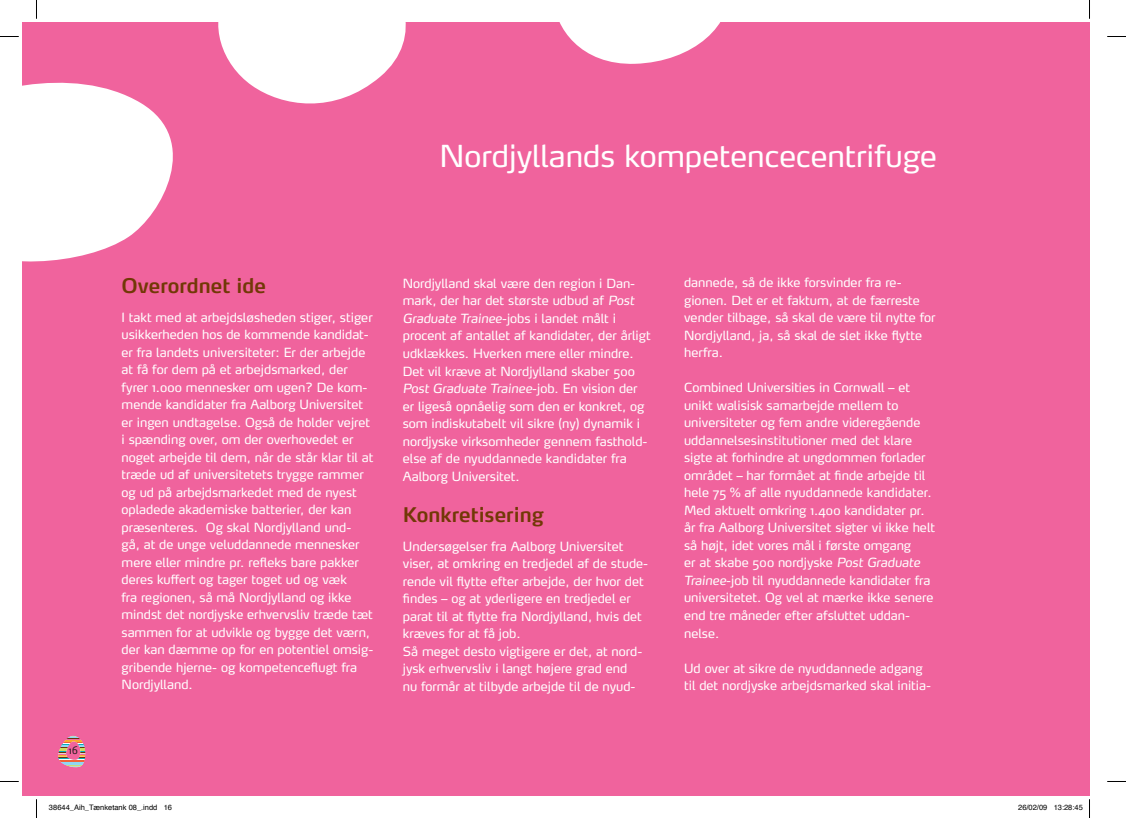
<style>
.page{position:relative;width:1126px;height:818px;background:#fff}
.page>*{position:absolute;margin:0;border:0;box-sizing:border-box;transform-origin:0 0}
.t1{font:30px "Max";color:#fff}
.t2{font:600 20px "Max";color:#723806}
.t3{font:12.5px/17.5px "Max";color:#fff}
.t4{font:10px "Max";color:#231f20}
.t5{font:7.5px "Helvetica";color:#000}
.s1{font-style:italic}
</style>
<div class="page">
<div style="left:22px;top:22px;width:1067px;height:773px;background:#f0639d"></div>
<svg style="left:22px;top:82px;width:151px;height:180px;fill:#fff"></svg>
<svg style="left:218px;top:22px;width:188px;height:82px"></svg>
<svg style="left:559px;top:22px;width:162px;height:42px"></svg>
<svg style="left:58px;top:736px;width:28px;height:32px"></svg>
<hr style="left:56px;top:748px;width:30px;height:2px;background:#cddd5e">
<hr style="left:56px;top:735px;width:30px;height:1px;background:#b7dfc9">
<hr style="left:56px;top:761px;width:30px;height:2px;background:#8fd7f3">
<hr style="left:56px;top:751px;width:30px;height:1px;background:#6c350c">
<svg style="left:0;top:36px;width:19px;height:1px"></svg>
<svg style="left:1107px;top:36px;width:18px;height:1px"></svg>
<svg style="left:36px;top:0;width:1px;height:19px"></svg>
<svg style="left:36px;top:799px;width:1px;height:18px"></svg>
<svg style="left:1089px;top:0;width:1px;height:19px"></svg>
<svg style="left:1089px;top:799px;width:1px;height:18px"></svg>
<p class="t4" style="left:69px;top:743px;width:11px">16</p>
<h1 class="t1" style="left:439px;top:137px;width:499px">Nordjyllands kompetencecentrifuge</h1>
<h2 class="t2" style="left:122px;top:273px;width:146px">Overordnet ide</h2>
<p class="t3" style="left:122px;top:308px;width:253px">I takt med at arbejdsløsheden stiger, stiger usikkerheden hos de kommende kandidat&shy;er fra landets universiteter: Er der arbejde at få for dem på et arbejdsmarked, der fyrer 1.000 mennesker om ugen? De kom&shy;mende kandidater fra Aalborg Universitet er ingen undtagelse. Også de holder vejret i spænding over, om der overhovedet er noget arbejde til dem, når de står klar til at træde ud af universitetets trygge rammer og ud på arbejdsmarkedet med de nyest opladede akademiske batterier, der kan præsenteres. Og skal Nordjylland und-<br>gå, at de unge veluddannede mennesker mere eller mindre pr. refleks bare pakker deres kuffert og tager toget ud og væk<br>fra regionen, så må Nordjylland og ikke mindst det nordjyske erhvervsliv træde tæt sammen for at udvikle og bygge det værn, der kan dæmme op for en potentiel omsig&shy;gribende hjerne- og kompetenceflugt fra Nordjylland.</p>
<p class="t3" style="left:403px;top:274px;width:249px">Nordjylland skal være den region i Dan&shy;mark, der har det største udbud af <span class="s1">Post Graduate Trainee</span>-jobs i landet målt i procent af antallet af kandidater, der årligt udklækkes. Hverken mere eller mindre.<br>Det vil kræve at Nordjylland skaber 500<br><span class="s1">Post Graduate Trainee</span>-job. En vision der er ligeså opnåelig som den er konkret, og som indiskutabelt vil sikre (ny) dynamik i nordjyske virksomheder gennem fasthold&shy;else af de nyuddannede kandidater fra Aalborg Universitet.</p>
<h2 class="t2" style="left:403px;top:501px;width:142px">Konkretisering</h2>
<p class="t3" style="left:403px;top:537px;width:247px">Undersøgelser fra Aalborg Universitet viser, at omkring en tredjedel af de stude&shy;rende vil flytte efter arbejde, der hvor det findes – og at yderligere en tredjedel er parat til at flytte fra Nordjylland, hvis det kræves for at få job.<br>Så meget desto vigtigere er det, at nord&shy;jysk erhvervsliv i langt højere grad end<br>nu formår at tilbyde arbejde til de nyud-</p>
<p class="t3" style="left:684px;top:273px;width:253px">dannede, så de ikke forsvinder fra re&shy;gionen. Det er et faktum, at de færreste vender tilbage, så skal de være til nytte for Nordjylland, ja, så skal de slet ikke flytte herfra.</p>
<p class="t3" style="left:684px;top:378px;width:252px">Combined Universities in Cornwall – et unikt walisisk samarbejde mellem to universiteter og fem andre videregående uddannelsesinstitutioner med det klare sigte at forhindre at ungdommen forlader området – har formået at finde arbejde til hele 75 % af alle nyuddannede kandidater.<br>Med aktuelt omkring 1.400 kandidater pr. år fra Aalborg Universitet sigter vi ikke helt så højt, idet vores mål i første omgang<br>er at skabe 500 nordjyske <span class="s1">Post Graduate Trainee</span>-job til nyuddannede kandidater fra universitetet. Og vel at mærke ikke senere end tre måneder efter afsluttet uddan&shy;nelse.</p>
<p class="t3" style="left:684px;top:658px;width:248px">Ud over at sikre de nyuddannede adgang til det nordjyske arbejdsmarked skal initia-</p>
<p class="t5" style="left:49px;top:800px;width:124px">38644_Aih_Tænketank 08_.indd 16</p>
<p class="t5" style="left:1018px;top:800px;width:66px">26/02/09 13:28:45</p>
</div>
